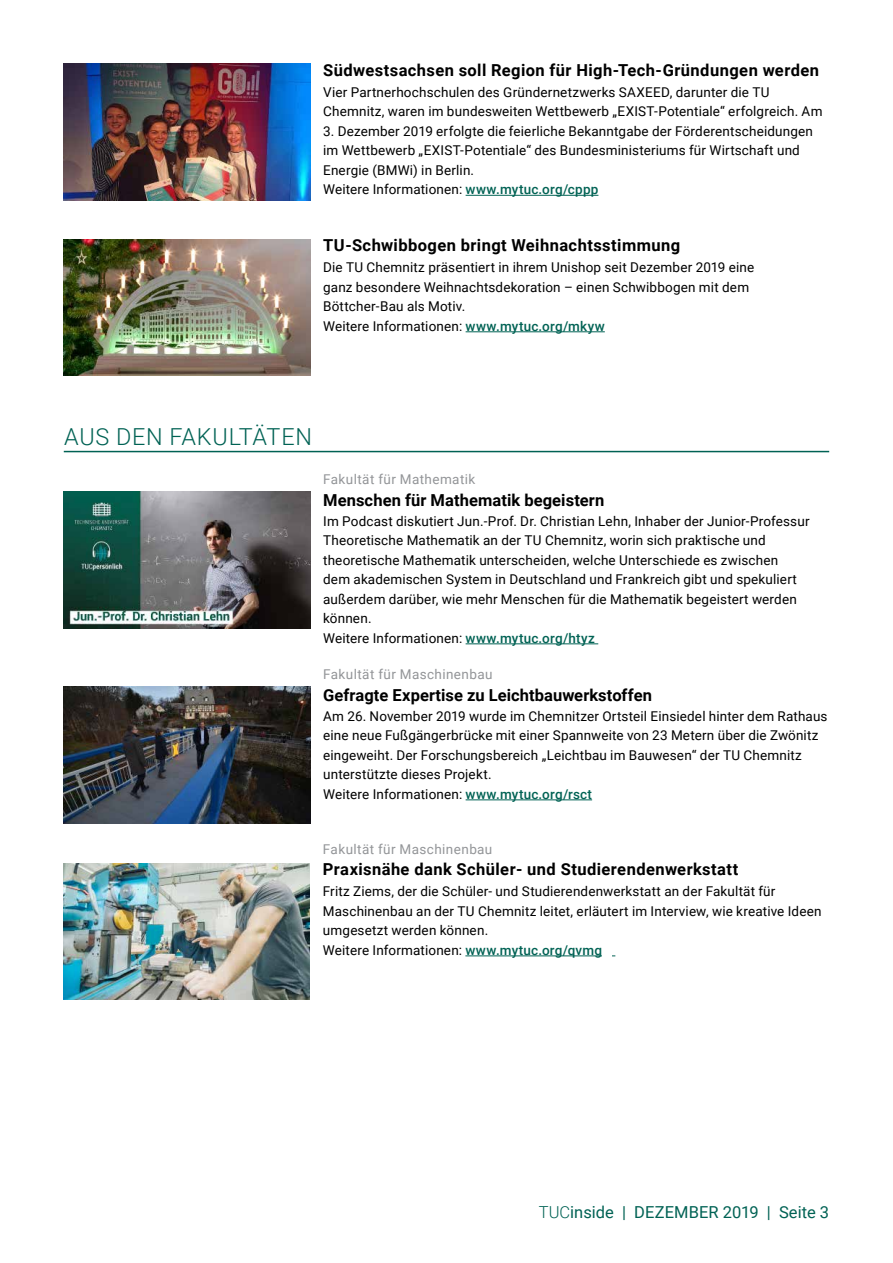
<style>
.page{position:relative;width:893px;height:1263px;background:#fff}
.page>*{position:absolute;margin:0;border:0;box-sizing:border-box;transform-origin:0 0}
.H2_Kapitel__Aus_den{font:300 23.4px "Roboto";letter-spacing:.035em;color:#006254}
.H3__Haupt-__Überschr{font:700 16.5px "Roboto";letter-spacing:.025em;color:#000}
.Fließtext{font:700 16.5px "Roboto";letter-spacing:.005em;color:#000}
.H5_Rubrik__Fakultät{font:700 16.5px "Roboto";letter-spacing:.025em;color:#000}
.t1{font:16.5px "Roboto";color:#006254}
.Fließtext-2{font:13.5px/19.5px "Roboto";letter-spacing:.01em;color:#000}
.H5_Rubrik__Fakultät-2{font:13.5px "Roboto";letter-spacing:.03em;color:#939598}
.s1{font-weight:500;color:#006254}
.s2{font-weight:300}
</style>
<div class="page">
<img style="left:64px;top:492px;width:246px;height:136px">
<hr style="left:466px;top:643px;width:132px;height:1px;background:#006254">
<img style="left:64px;top:687px;width:246px;height:136px">
<hr style="left:466px;top:799px;width:126px;height:1px;background:#006254">
<hr style="left:64px;top:451px;width:765px;height:1px;background:#006254">
<hr style="left:465px;top:955px;width:137px;height:1px;background:#006254">
<img style="left:64px;top:863px;width:246px;height:137px">
<hr style="left:466px;top:331px;width:139px;height:1px;background:#006254">
<hr style="left:466px;top:195px;width:132px;height:1px;background:#006254">
<img style="left:64px;top:239px;width:246px;height:137px">
<img style="left:64px;top:64px;width:246px;height:136px">
<p class="H3__Haupt-__Überschr" style="left:323px;top:58px;width:497px">Südwestsachsen soll Region für High-Tech-Gründungen werden</p>
<p class="Fließtext-2" style="left:323px;top:82px;width:501px">Vier Partnerhochschulen des Gründernetzwerks SAXEED, darunter die TU<br>Chemnitz, waren im bundesweiten Wettbewerb „EXIST-Potentiale“ erfolgreich. Am</p>
<p class="Fließtext-2" style="left:323px;top:121px;width:491px">3. Dezember 2019 erfolgte die feierliche Bekanntgabe der Förderentscheidungen im Wettbewerb „EXIST-Potentiale“ des Bundesministeriums für Wirtschaft und Energie (BMWi) in Berlin.<br>Weitere Informationen: <span class="s1">www.mytuc.org/cppp</span></p>
<p class="H3__Haupt-__Überschr" style="left:323px;top:234px;width:358px">TU-Schwibbogen bringt Weihnachtsstimmung</p>
<p class="Fließtext-2" style="left:323px;top:257px;width:433px">Die TU Chemnitz präsentiert in ihrem Unishop seit Dezember 2019 eine ganz besondere Weihnachtsdekoration – einen Schwibbogen mit dem Böttcher-Bau als Motiv.<br>Weitere Informationen: <span class="s1">www.mytuc.org/mkyw</span></p>
<p class="H2_Kapitel__Aus_den" style="left:64px;top:420px;width:249px">AUS DEN FAKULTÄTEN</p>
<p class="H5_Rubrik__Fakultät-2" style="left:323px;top:470px;width:154px">Fakultät für Mathematik</p>
<p class="Fließtext" style="left:323px;top:489px;width:283px">Menschen für Mathematik begeistern</p>
<p class="Fließtext-2" style="left:323px;top:511px;width:488px">Im Podcast diskutiert Jun.-Prof. Dr. Christian Lehn, Inhaber der Junior-Professur Theoretische Mathematik an der TU Chemnitz, worin sich praktische und theoretische Mathematik unterscheiden, welche Unterschiede es zwischen<br>dem akademischen System in Deutschland und Frankreich gibt und spekuliert außerdem darüber, wie mehr Menschen für die Mathematik begeistert werden können.<br>Weitere Informationen: <span class="s1">www.mytuc.org/htyz</span></p>
<p class="H5_Rubrik__Fakultät-2" style="left:323px;top:665px;width:171px">Fakultät für Maschinenbau</p>
<p class="Fließtext" style="left:323px;top:684px;width:330px">Gefragte Expertise zu Leichtbauwerkstoffen</p>
<p class="Fließtext-2" style="left:323px;top:706px;width:506px">Am 26. November 2019 wurde im Chemnitzer Ortsteil Einsiedel hinter dem Rathaus eine neue Fußgängerbrücke mit einer Spannweite von 23 Metern über die Zwönitz eingeweiht. Der Forschungsbereich „Leichtbau im Bauwesen“ der TU Chemnitz unterstützte dieses Projekt.<br>Weitere Informationen: <span class="s1">www.mytuc.org/rsct</span></p>
<p class="H5_Rubrik__Fakultät-2" style="left:323px;top:840px;width:171px">Fakultät für Maschinenbau</p>
<p class="H5_Rubrik__Fakultät" style="left:323px;top:858px;width:417px">Praxisnähe dank Schüler- und Studierendenwerkstatt</p>
<p class="Fließtext-2" style="left:323px;top:881px;width:500px">Fritz Ziems, der die Schüler- und Studierendenwerkstatt an der Fakultät für Maschinenbau an der TU Chemnitz leitet, erläutert im Interview, wie kreative Ideen umgesetzt werden können.<br>Weitere Informationen: <span class="s1">www.mytuc.org/qvmg</span></p>
<p class="t1" style="left:539px;top:1201px;width:292px"><span class="s2">TUC</span>inside | DEZEMBER 2019 | Seite 3</p>
</div>
